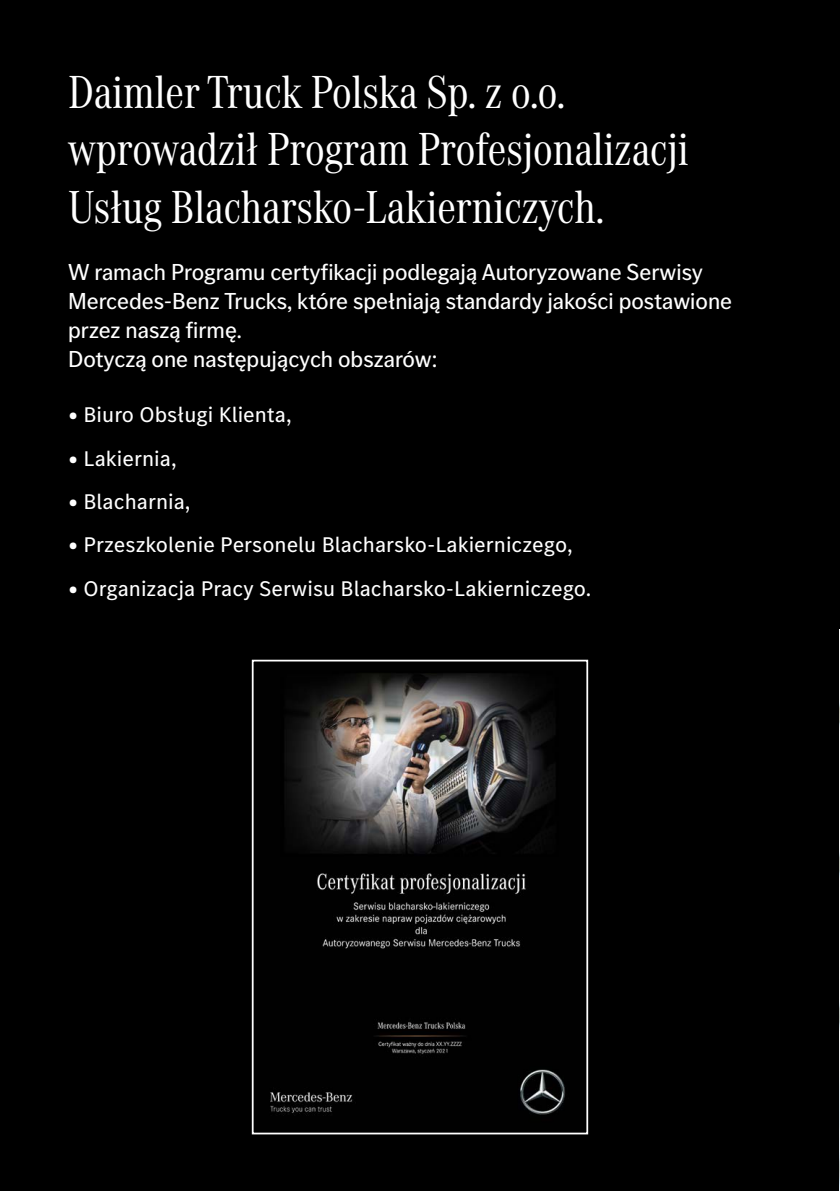
<style>
.page{position:relative;width:840px;height:1191px;background:#fff}
.page>*{position:absolute;margin:0;border:0;box-sizing:border-box;transform-origin:0 0}
.t1{font:48px/57.6px "MB Corpo A Title Cond";color:#fff}
.t2{font:24px/28.8px "MB Corpo S Title";color:#fff}
.t3{font:22px "MB Corpo S Text";color:#fff}
</style>
<div class="page">
<div style="left:0;top:0;width:839px;height:1191px;background:#000"></div>
<img style="left:270px;top:673px;width:295px;height:442px">
<div style="left:252px;top:659px;width:336px;height:475px;border:2px solid #fff"></div>
<img style="left:839px;top:702px;width:1px;height:489px">
<h1 class="t1" style="left:68px;top:59px;width:621px">Daimler Truck Polska Sp. z o.o. wprowadził Program Profesjonalizacji<br>Usług Blacharsko-Lakierniczych.</h1>
<p class="t2" style="left:68px;top:257px;width:665px">W ramach Programu certyfikacji podlegają Autoryzowane Serwisy Mercedes-Benz Trucks, które spełniają standardy jakości postawione przez naszą firmę.<br>Dotyczą one następujących obszarów:</p>
<p class="t3" style="left:68px;top:400px;width:225px">• Biuro Obsługi Klienta,</p>
<p class="t3" style="left:68px;top:443px;width:110px">• Lakiernia,</p>
<p class="t3" style="left:68px;top:487px;width:124px">• Blacharnia,</p>
<p class="t3" style="left:68px;top:530px;width:505px">• Przeszkolenie Personelu Blacharsko-Lakierniczego,</p>
<p class="t3" style="left:68px;top:574px;width:524px">• Organizacja Pracy Serwisu Blacharsko-Lakierniczego.</p>
</div>
